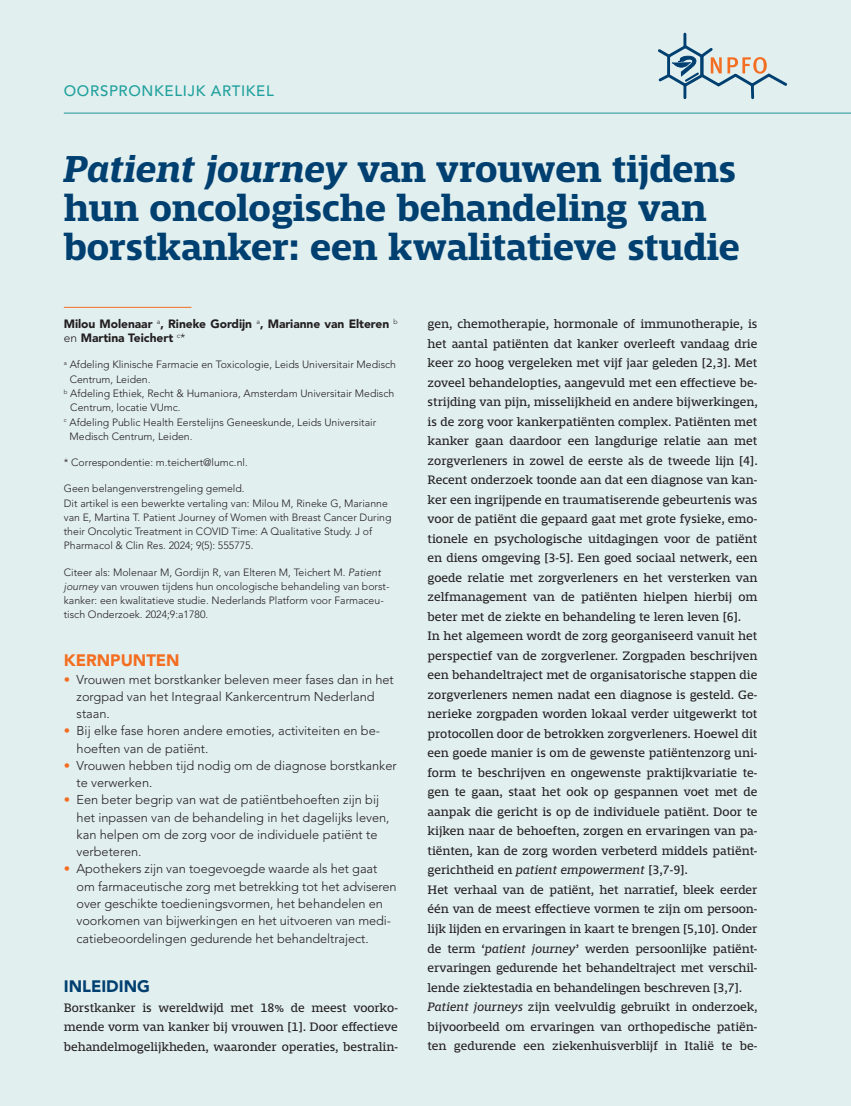
<style>
.page{position:relative;width:851px;height:1106px;background:#fff}
.page>*{position:absolute;margin:0;border:0;box-sizing:border-box;transform-origin:0 0}
.t1{font:700 39px/39px "Mislab Std";color:#004071}
.t2{font:900 16.5px "Avenir LT Std";color:#f36e21}
.t3{font:900 16.5px "Avenir LT Std";color:#004071}
.t4{font:500 15px "Avenir LT Std";letter-spacing:.045em;color:#20a19d}
.t5{font:12.75px/19.5px "Mislab Std";color:#231f20;text-align:justify}
.t6{font:300 12.75px/17.2px "Avenir LT Std";color:#231f20}
.t7{font:900 12px/14.2px "Avenir LT Std";letter-spacing:-.005em;color:#231f20}
.t8{font:300 10.5px/14.2px "Avenir LT Std";color:#231f20}
.s1{font-style:italic}
.s2{font-weight:300}
.s3{color:#f36e21}
</style>
<div class="page">
<div style="left:0;top:0;width:850px;height:1106px;background:#e2efef"></div>
<svg style="left:658px;top:32px;width:130px;height:68px"></svg>
<hr style="left:64px;top:113px;width:786px;height:1px;background:#20a19d">
<hr style="left:64px;top:307px;width:127px;height:1px;background:#f36e21">
<p class="t4" style="left:64px;top:83px;width:211px">OORSPRONKELIJK ARTIKEL</p>
<h1 class="t1" style="left:64px;top:150px;width:677px"><span class="s1">Patient journey</span> van vrouwen tijdens hun oncologische behandeling van borstkanker: een kwalitatieve studie</h1>
<p class="t7" style="left:64px;top:316px;width:335px">Milou Molenaar <sup>a</sup>, Rineke Gordijn <sup>a</sup>, Marianne van Elteren <sup>b </sup><span class="s2">en</span> Martina Teichert <sup>c</sup><span class="s2">*</span></p>
<p class="t8" style="left:64px;top:358px;width:334px"><sup>a</sup> Afdeling Klinische Farmacie en Toxicologie, Leids Universitair Medisch</p>
<p class="t8" style="left:70px;top:372px;width:82px">Centrum, Leiden.</p>
<p class="t8" style="left:64px;top:386px;width:332px"><sup>b</sup> Afdeling Ethiek, Recht &amp; Humaniora, Amsterdam Universitair Medisch</p>
<p class="t8" style="left:70px;top:400px;width:112px">Centrum, locatie VUmc.</p>
<p class="t8" style="left:64px;top:415px;width:314px"><sup>c</sup> Afdeling Public Health Eerstelijns Geneeskunde, Leids Universitair</p>
<p class="t8" style="left:69px;top:429px;width:124px">Medisch Centrum, Leiden.</p>
<p class="t8" style="left:64px;top:455px;width:185px">* Correspondentie: m.teichert@lumc.nl.</p>
<p class="t8" style="left:64px;top:481px;width:329px">Geen belangenverstrengeling gemeld.<br>Dit artikel is een bewerkte vertaling van: Milou M, Rineke G, Marianne van E, Martina T. Patient Journey of Women with Breast Cancer During their Oncolytic Treatment in COVID Time: A Qualitative Study. J of Pharmacol &amp; Clin Res. 2024; 9(5): 555775.</p>
<p class="t8" style="left:64px;top:565px;width:327px">Citeer als: Molenaar M, Gordijn R, van Elteren M, Teichert M. <span class="s1">Patient journey</span> van vrouwen tijdens hun oncologische behandeling van borst&shy;kanker: een kwalitatieve studie. Nederlands Platform voor Farmaceu&shy;tisch Onderzoek. 2024;9:a1780.</p>
<p class="t2" style="left:64px;top:650px;width:117px">KERNPUNTEN</p>
<p class="t6" style="left:77px;top:670px;width:319px;text-indent:-13px"><span class="s3">•</span> Vrouwen met borstkanker beleven meer fases dan in het zorgpad van het Integraal Kankercentrum Nederland staan.</p>
<p class="t6" style="left:77px;top:722px;width:305px;text-indent:-13px"><span class="s3">•</span> Bij elke fase horen andere emoties, activiteiten en be&shy;hoeften van de patiënt.</p>
<p class="t6" style="left:77px;top:757px;width:321px;text-indent:-13px"><span class="s3">•</span> Vrouwen hebben tijd nodig om de diagnose borstkanker te verwerken.</p>
<p class="t6" style="left:77px;top:791px;width:314px;text-indent:-13px"><span class="s3">•</span> Een beter begrip van wat de patiëntbehoeften zijn bij het inpassen van de behandeling in het dagelijks leven, kan helpen om de zorg voor de individuele patiënt te verbeteren.</p>
<p class="t6" style="left:77px;top:860px;width:321px;text-indent:-13px"><span class="s3">•</span> Apothekers zijn van toegevoegde waarde als het gaat om farmaceutische zorg met betrekking tot het adviseren over geschikte toedieningsvormen, het behandelen en voorkomen van bijwerkingen en het uitvoeren van medi&shy;catiebeoordelingen gedurende het behandeltraject.</p>
<p class="t3" style="left:64px;top:976px;width:88px">INLEIDING</p>
<p class="t5" style="left:64px;top:997px;width:335px">Borstkanker is wereldwijd met 18% de meest voorko&shy;mende vorm van kanker bij vrouwen [1]. Door effectieve behandelmogelijkheden, waaronder operaties, bestralin-</p>
<p class="t5" style="left:427px;top:314px;width:332px;text-align:left">gen, chemotherapie, hormonale of immunotherapie, is het aantal patiënten dat kanker overleeft vandaag drie keer zo hoog vergeleken met vijf jaar geleden [2,3]. Met zoveel behandelopties, aangevuld met een effectieve be&shy;strijding van pijn, misselijkheid en andere bijwerkingen, is de zorg voor kankerpatiënten complex. Patiënten met kanker gaan daardoor een langdurige relatie aan met zorgverleners in zowel de eerste als de tweede lijn [4].<br>Recent onderzoek toonde aan dat een diagnose van kan&shy;ker een ingrijpende en traumatiserende gebeurtenis was voor de patiënt die gepaard gaat met grote fysieke, emo&shy;tionele en psychologische uitdagingen voor de patiënt en diens omgeving [3-5]. Een goed sociaal netwerk, een goede relatie met zorgverleners en het versterken van zelfmanagement van de patiënten hielpen hierbij om beter met de ziekte en behandeling te leren leven [6].<br>In het algemeen wordt de zorg georganiseerd vanuit het perspectief van de zorgverlener. Zorgpaden beschrijven een behandeltraject met de organisatorische stappen die zorgverleners nemen nadat een diagnose is gesteld. Ge&shy;nerieke zorgpaden worden lokaal verder uitgewerkt tot protocollen door de betrokken zorgverleners. Hoewel dit een goede manier is om de gewenste patiëntenzorg uni&shy;form te beschrijven en ongewenste praktijkvariatie te&shy;gen te gaan, staat het ook op gespannen voet met de aanpak die gericht is op de individuele patiënt. Door te kijken naar de behoeften, zorgen en ervaringen van pa&shy;tiënten, kan de zorg worden verbeterd middels patiënt&shy;gerichtheid en <span class="s1">patient empowerment</span> [3,7-9].<br>Het verhaal van de patiënt, het narratief, bleek eerder één van de meest effectieve vormen te zijn om persoon&shy;lijk lijden en ervaringen in kaart te brengen [5,10]. Onder de term ‘<span class="s1">patient journey</span>’ werden persoonlijke patiënt&shy;ervaringen gedurende het behandeltraject met verschil&shy;lende ziektestadia en behandelingen beschreven [3,7].<br><span class="s1">Patient journeys</span> zijn veelvuldig gebruikt in onderzoek, bijvoorbeeld om ervaringen van orthopedische patiën&shy;ten gedurende een ziekenhuisverblijf in Italië te be-</p>
</div>
